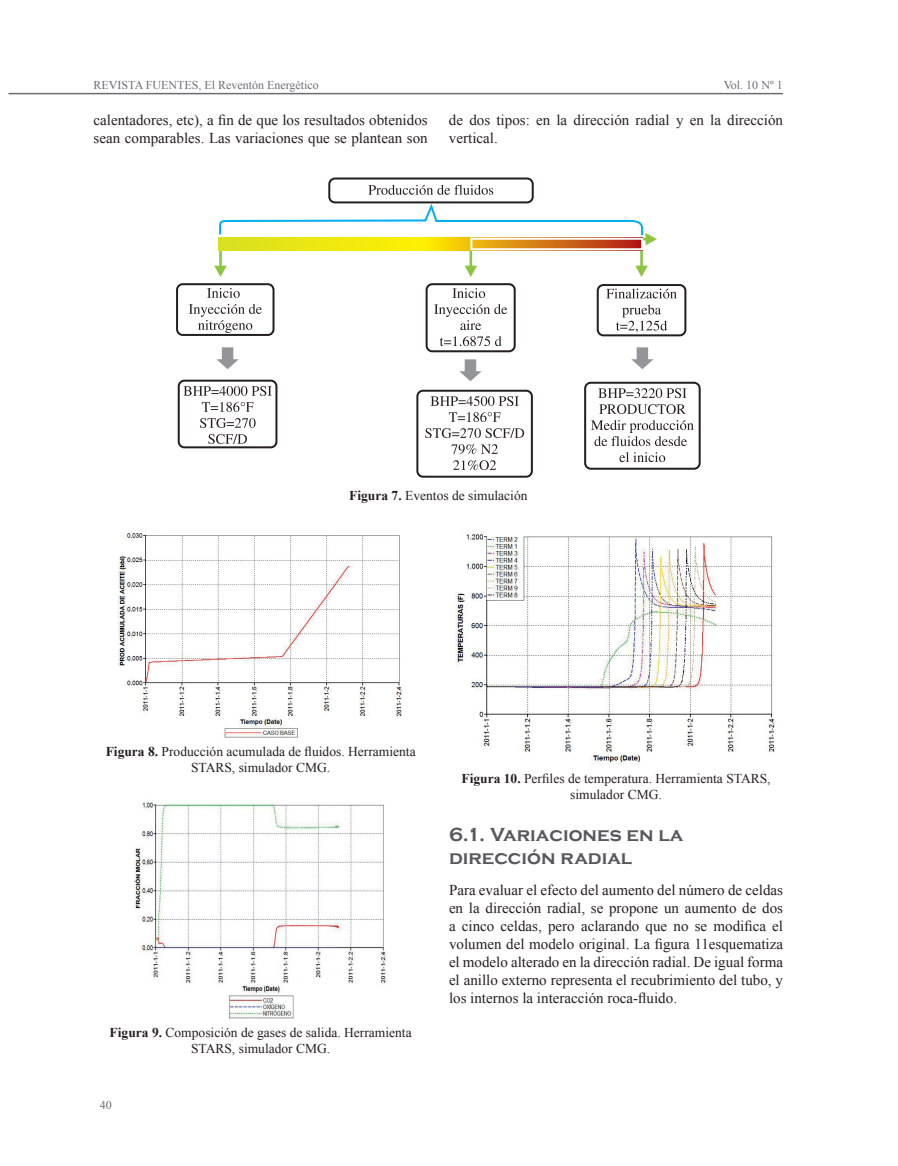
<style>
.page{position:relative;width:898px;height:1166px;background:#fff}
.page>*{position:absolute;margin:0;border:0;box-sizing:border-box;transform-origin:0 0}
.t1{font:700 19.5px/23.4px "Copperplate Gothic";color:#57585a}
.t2{font:15px/18px "Times New Roman";color:#231f20}
.t3{font:13.5px/16.2px "Times New Roman";color:#231f20;text-align:center}
.t4{font:12px "Times New Roman";color:#6c6d70}
.s1{font-weight:700}
</style>
<div class="page">
<hr style="left:9px;top:93px;width:773px;height:1px;background:#6c6d70">
<img style="left:117px;top:530px;width:286px;height:208px">
<img style="left:134px;top:802px;width:253px;height:217px">
<img style="left:455px;top:533px;width:321px;height:232px">
<svg style="left:216px;top:347px;width:23px;height:22px"></svg>
<svg style="left:459px;top:359px;width:22px;height:22px"></svg>
<svg style="left:631px;top:347px;width:22px;height:22px"></svg>
<div style="left:328px;top:177px;width:205px;height:26px;border:2px solid #231f20;border-radius:6px"></div>
<div style="left:176px;top:283px;width:98px;height:53px;border:2px solid #231f20;border-radius:6px"></div>
<div style="left:425px;top:283px;width:90px;height:69px;border:2px solid #231f20;border-radius:6px"></div>
<div style="left:596px;top:284px;width:90px;height:52px;border:2px solid #231f20;border-radius:6px"></div>
<div style="left:178px;top:379px;width:99px;height:69px;border:2px solid #231f20;border-radius:6px"></div>
<div style="left:416px;top:389px;width:116px;height:88px;border:2px solid #231f20;border-radius:6px"></div>
<div style="left:584px;top:381px;width:116px;height:88px;border:2px solid #231f20;border-radius:6px"></div>
<svg style="left:368px;top:185px;width:125px;height:10px"></svg>
<svg style="left:207px;top:288px;width:33px;height:10px"></svg>
<svg style="left:189px;top:304px;width:73px;height:29px"></svg>
<svg style="left:183px;top:386px;width:89px;height:10px"></svg>
<svg style="left:202px;top:402px;width:51px;height:10px"></svg>
<svg style="left:200px;top:418px;width:55px;height:10px"></svg>
<svg style="left:208px;top:434px;width:39px;height:10px"></svg>
<svg style="left:430px;top:396px;width:88px;height:10px"></svg>
<svg style="left:448px;top:412px;width:52px;height:10px"></svg>
<svg style="left:425px;top:428px;width:99px;height:10px"></svg>
<svg style="left:451px;top:444px;width:46px;height:10px"></svg>
<svg style="left:453px;top:460px;width:43px;height:10px"></svg>
<svg style="left:598px;top:388px;width:88px;height:10px"></svg>
<svg style="left:599px;top:404px;width:86px;height:10px"></svg>
<svg style="left:591px;top:420px;width:102px;height:26px"></svg>
<svg style="left:619px;top:452px;width:46px;height:10px"></svg>
<svg style="left:452px;top:288px;width:33px;height:10px"></svg>
<svg style="left:434px;top:304px;width:73px;height:26px"></svg>
<svg style="left:439px;top:336px;width:62px;height:10px"></svg>
<svg style="left:606px;top:288px;width:70px;height:10px"></svg>
<svg style="left:616px;top:304px;width:51px;height:28px"></svg>
<svg style="left:214px;top:201px;width:442px;height:76px"></svg>
<svg style="left:218px;top:238px;width:422px;height:12px"></svg>
<div style="left:470px;top:238px;width:173px;height:12px;border:2px solid #fff"></div>
<p class="t4" style="left:94px;top:77px;width:227px">Revis ta fuentes , El Reventón Energético</p>
<p class="t4" style="left:723px;top:77px;width:60px">Vol. 10 Nº 1</p>
<p class="t2" style="left:94px;top:111px;width:335px">calentadores, etc), a fin de que los resultados obtenidos sean comparables. Las variaciones que se plantean son</p>
<p class="t2" style="left:449px;top:111px;width:335px">de dos tipos: en la dirección radial y en la dirección vertical.</p>
<p class="t3" style="left:349px;top:487px;width:180px"><span class="s1">Figura 7.</span> Eventos de simulación</p>
<p class="t3" style="left:106px;top:742px;width:311px"><span class="s1">Figura 8.</span> Producción acumulada de fluidos. Herramienta<br>STARS, simulador CMG.</p>
<p class="t3" style="left:110px;top:1023px;width:303px"><span class="s1">Figura 9.</span> Composición de gases de salida. Herramienta<br>STARS, simulador CMG.</p>
<p class="t4" style="left:100px;top:1096px;width:13px">40</p>
<p class="t3" style="left:461px;top:769px;width:310px"><span class="s1">Figura 10.</span> Perfiles de temperatura. Herramienta STARS, simulador CMG.</p>
<h1 class="t1" style="left:449px;top:822px;width:236px">6.1. Variaciones en la dirección radial</h1>
<p class="t2" style="left:449px;top:880px;width:335px;text-align:justify">Para evaluar el efecto del aumento del número de celdas en la dirección radial, se propone un aumento de dos a cinco celdas, pero aclarando que no se modifica el volumen del modelo original. La figura 11esquematiza el modelo alterado en la dirección radial. De igual forma el anillo externo representa el recubrimiento del tubo, y los internos la interacción roca-fluido.</p>
</div>
